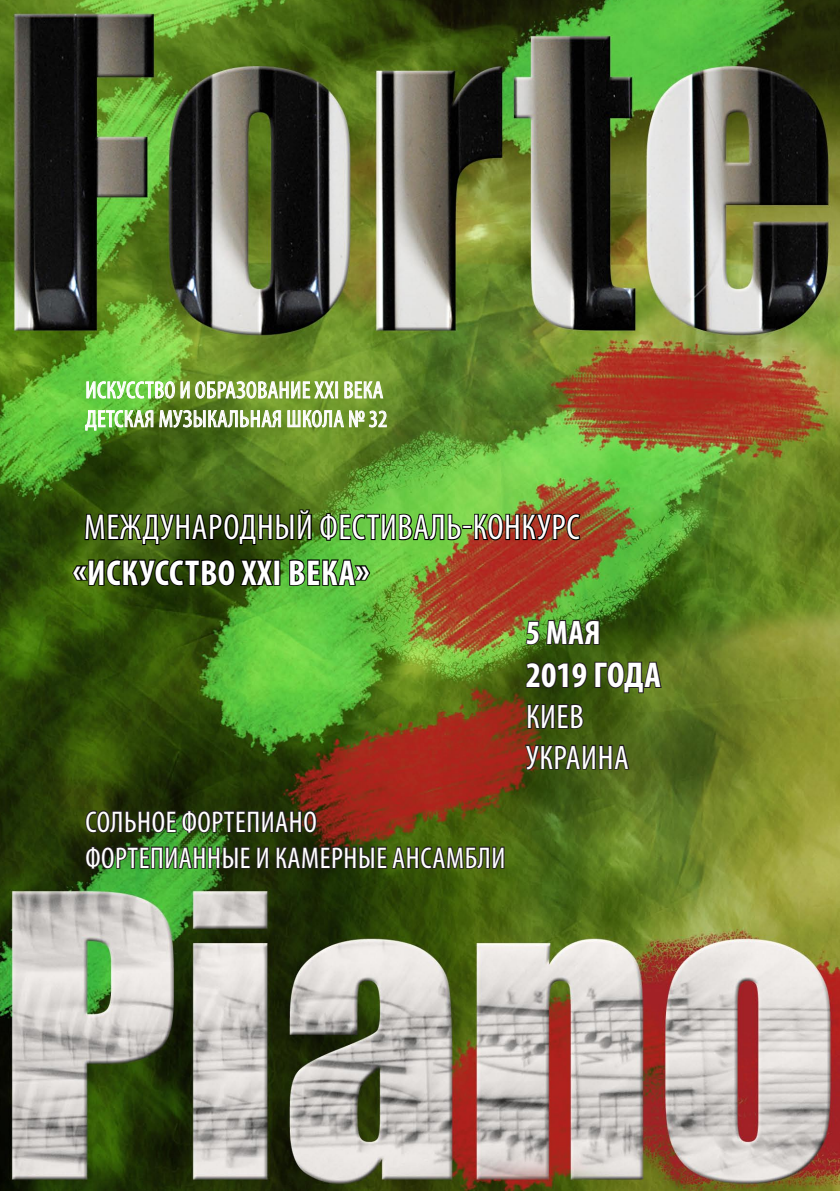
<style>
.page{position:relative;width:840px;height:1191px;background:#fff}
.page>*{position:absolute;margin:0;border:0;box-sizing:border-box;transform-origin:0 0}
.t1{font:condensed 36px "Myriad Pro";letter-spacing:.02em;color:#fff}
.t2{font:700 condensed 36px "Myriad Pro";letter-spacing:.075em;color:#fff}
.t3{font:700 condensed 36px "Myriad Pro";letter-spacing:.025em;color:#fff}
.t4{font:condensed 34px "Myriad Pro";letter-spacing:.02em;color:#fff}
.t5{font:700 condensed 34px "Myriad Pro";color:#fff}
.t6{font:condensed 30px "Myriad Pro";letter-spacing:.02em;color:#fff}
.t7{font:condensed 24px "Myriad Pro";letter-spacing:.02em;color:#fff}
</style>
<div class="page">
<img style="left:0;top:0;width:839px;height:1191px">
<div style="left:462px;top:525px;width:10px;height:4px;border:2px solid #000"></div>
<svg style="left:473px;top:512px;width:108px;height:29px;background:#582d17"></svg>
<svg style="left:71px;top:505px;width:391px;height:85px;background:#3a5f1a"></svg>
<svg style="left:84px;top:788px;width:421px;height:100px;background:#3f4014"></svg>
<img style="left:524px;top:601px;width:76px;height:45px">
<svg style="left:523px;top:660px;width:139px;height:117px;background:#3e4e15"></svg>
<svg style="left:86px;top:380px;width:251px;height:19px;background:#9dc376"></svg>
<svg style="left:343px;top:381px;width:40px;height:18px"></svg>
<img style="left:85px;top:409px;width:302px;height:22px">
<p class="t7" style="left:85px;top:375px;width:299px">Искусство и образование XXI века</p>
<p class="t7" style="left:85px;top:404px;width:303px">Детская музыкальная школа № 32</p>
<p class="t1" style="left:84px;top:505px;width:497px">Международный фестиваль-конкурс</p>
<p class="t2" style="left:73px;top:550px;width:298px">«Искусство XXI века»</p>
<p class="t6" style="left:85px;top:803px;width:233px">Сольное фортепиано</p>
<p class="t6" style="left:85px;top:839px;width:421px">Фортепианные и камерные ансамбли</p>
<p class="t5" style="left:525px;top:611px;width:76px">5 мая</p>
<p class="t3" style="left:525px;top:652px;width:135px">2019 года</p>
<p class="t4" style="left:526px;top:696px;width:59px">Киев</p>
<p class="t4" style="left:526px;top:737px;width:104px">Украина</p>
</div>
